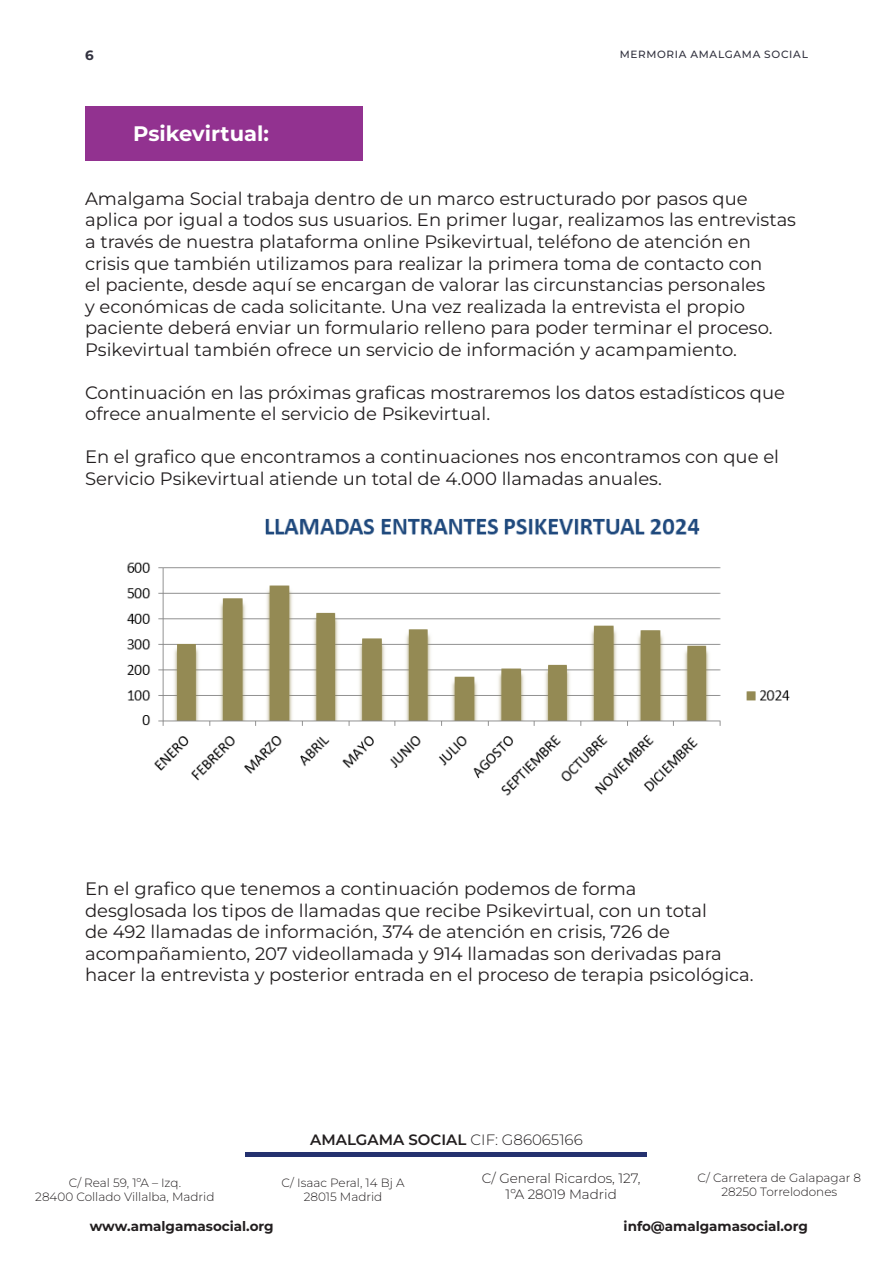
<style>
.page{position:relative;width:893px;height:1263px;background:#fff}
.page>*{position:absolute;margin:0;border:0;box-sizing:border-box;transform-origin:0 0}
.t1{font:700 21px "Montserrat";color:#fff}
.t2{font:18px/21.6px "Montserrat";color:#231f20}
.t3{font:600 15px "Montserrat";color:#231f20}
.t4{font:700 13.5px "Montserrat";color:#231f20}
.t5{font:300 13.5px/16.2px "Montserrat";color:#231f20;text-align:center}
.t6{font:700 13.5px "Montserrat";color:#32323f}
.t7{font:300 12px/14.4px "Montserrat";color:#231f20;text-align:center}
.t8{font:500 10.5px "Montserrat";letter-spacing:.07em;color:#32323f}
.s1{font-weight:300}
</style>
<div class="page">
<div style="left:85px;top:106px;width:277px;height:54px;background:#923290"></div>
<img style="left:126px;top:518px;width:664px;height:278px">
<hr style="left:246px;top:1153px;width:401px;height:4px;background:#24316f">
<p class="t6" style="left:85px;top:45px;width:10px">6</p>
<p class="t8" style="left:620px;top:47px;width:190px">MERMORIA AMALGAMA SOCIAL</p>
<p class="t1" style="left:133px;top:118px;width:137px">Psikevirtual:</p>
<p class="t2" style="left:85px;top:187px;width:712px">Amalgama Social trabaja dentro de un marco estructurado por pasos que aplica por igual a todos sus usuarios. En primer lugar, realizamos las entrevistas a través de nuestra plataforma online Psikevirtual, teléfono de atención en crisis que también utilizamos para realizar la primera toma de contacto con<br>el paciente, desde aquí se encargan de valorar las circunstancias personales<br>y económicas de cada solicitante. Una vez realizada la entrevista el propio paciente deberá enviar un formulario relleno para poder terminar el proceso.<br>Psikevirtual también ofrece un servicio de información y acampamiento.</p>
<p class="t2" style="left:85px;top:381px;width:701px">Continuación en las próximas graficas mostraremos los datos estadísticos que ofrece anualmente el servicio de Psikevirtual.</p>
<p class="t2" style="left:85px;top:445px;width:695px">En el grafico que encontramos a continuaciones nos encontramos con que el<br>Servicio Psikevirtual atiende un total de 4.000 llamadas anuales.</p>
<p class="t2" style="left:85px;top:877px;width:670px">En el grafico que tenemos a continuación podemos de forma<br>desglosada los tipos de llamadas que recibe Psikevirtual, con un total<br>de 492 llamadas de información, 374 de atención en crisis, 726 de acompañamiento, 207 videollamada y 914 llamadas son derivadas para hacer la entrevista y posterior entrada en el proceso de terapia psicológica.</p>
<p class="t7" style="left:35px;top:1175px;width:181px">C/ Real 59, 1ºA – Izq.<br>28400 Collado Villalba, Madrid</p>
<p class="t3" style="left:310px;top:1129px;width:274px">AMALGAMA SOCIAL <span class="s1">CIF: G86065166</span></p>
<p class="t7" style="left:282px;top:1175px;width:124px">C/ Isaac Peral, 14 Bj A<br>28015 Madrid</p>
<p class="t5" style="left:482px;top:1170px;width:160px">C/ General Ricardos, 127,<br>1ºA 28019 Madrid</p>
<p class="t7" style="left:697px;top:1170px;width:165px">C/ Carretera de Galapagar 8<br>28250 Torrelodones</p>
<p class="t4" style="left:90px;top:1216px;width:185px">www.amalgamasocial.org</p>
<p class="t4" style="left:624px;top:1216px;width:186px">info@amalgamasocial.org</p>
</div>
